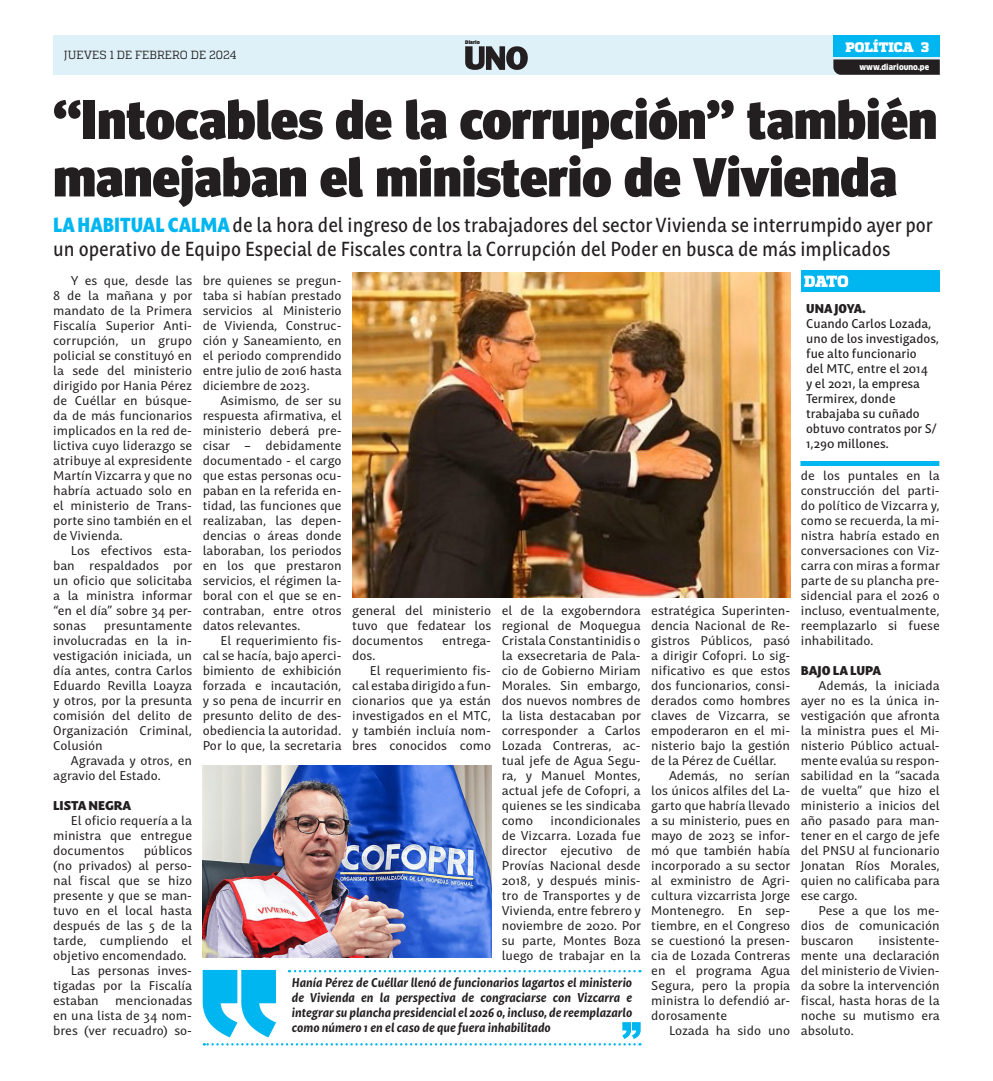
<style>
.page{position:relative;width:993px;height:1081px;background:#fff}
.page>*{position:absolute;margin:0;border:0;box-sizing:border-box;transform-origin:0 0}
.t1{font:900 55px "Meta Head OT";color:#231f20}
.t2{font:500 20px/24px "Mastro Sans";color:#231f20;scale:.89 1}
.t3{font:900 13.75px "Quadon";letter-spacing:.01em;color:#fff}
.t4{font:12.5px/15px "Mastro Sans";color:#231f20;text-align:justify}
.SUMILLA{font:italic 700 12.5px/15px "Mastro Sans";color:#231f20;text-align:justify;scale:.92 1}
.SUMILLA-2{font:500 12.5px/15px "Mastro Sans";color:#231f20}
.SUMILLA-3{font:900 12.5px "Mastro Sans";color:#231f20}
.t5{font:11.75px "Quadon";color:#231f20;scale:.95 1}
.t6{font:900 7.88px "Clan Pro";color:#fff;scale:.95 1}
.t7{font:900 4.88px "Clan Pro";letter-spacing:-.01em;color:#231f20}
.s1{font-weight:900;color:#00b6f0}
</style>
<div class="page">
<div style="left:800px;top:270px;width:139px;height:22px;background:#00b6f0"></div>
<svg style="left:804px;top:275px;width:43px;height:12px"></svg>
<div style="left:800px;top:461px;width:139px;height:5px;background:#00b6f0"></div>
<div style="left:53px;top:35px;width:886px;height:40px;background:#dff1f8"></div>
<div style="left:833px;top:35px;width:106px;height:22px;background:#00b6f0"></div>
<svg style="left:833px;top:59px;width:106px;height:16px;background:#2d2a2b"></svg>
<svg style="left:465px;top:46px;width:62px;height:24px"></svg>
<svg style="left:203px;top:970px;width:437px;height:75px"></svg>
<img style="left:352px;top:273px;width:438px;height:324px">
<img style="left:203px;top:765px;width:288px;height:192px">
<p class="t5" style="left:64px;top:48px;width:183px">JUEVES 1 DE FEBRERO DE 2024</p>
<p class="t7" style="left:465px;top:40px;width:16px">Diario</p>
<p class="t3" style="left:845px;top:39px;width:70px">POLÍTICA</p>
<p class="t3" style="left:920px;top:39px;width:9px">3</p>
<p class="t6" style="left:859px;top:62px;width:75px">www.diariouno.pe</p>
<p class="t1" style="left:53px;top:87px;width:885px">“Intocables de la corrupción” también</p>
<p class="t1" style="left:53px;top:145px;width:844px">manejaban el ministerio de Vivienda</p>
<p class="t2" style="left:53px;top:211px;width:989px"><span class="s1">LA HABITUAL CALMA</span> de la hora del ingreso de los trabajadores del sector Vivienda se interrumpido ayer por un operativo de Equipo Especial de Fiscales contra la Corrupción del Poder en busca de más implicados</p>
<p class="t4" style="left:53px;top:272px;width:141px;text-indent:18px">Y es que, desde las 8 de la mañana y por mandato de la Primera Fiscalía Superior Anti&shy;corrupción, un grupo policial se constituyó en la sede del ministerio dirigido por Hania Pérez de Cuéllar en búsque&shy;da de más funcionarios implicados en la red de&shy;lictiva cuyo liderazgo se atribuye al expresidente Martín Vizcarra y que no habría actuado solo en el ministerio de Trans&shy;porte sino también en el de Vivienda.</p>
<p class="t4" style="left:53px;top:542px;width:141px;text-indent:18px">Los efectivos esta&shy;ban respaldados por un oficio que solicitaba a la ministra informar “en el día” sobre 34 per&shy;sonas</p>
<p class="t4" style="left:53px;top:617px;width:140px;text-indent:51px">presuntamente involucradas en la in&shy;vestigación iniciada, un día antes, contra Carlos Eduardo Revilla Loayza y otros, por la presunta comisión del delito de Organización Criminal, Colusión</p>
<p class="t4" style="left:53px;top:752px;width:140px;text-indent:18px">Agravada y otros, en agravio del Estado.</p>
<p class="SUMILLA-3" style="left:53px;top:795px;width:79px">LISTA NEGRA</p>
<p class="t4" style="left:53px;top:812px;width:140px;text-indent:18px">El oficio requería a la ministra que entregue documentos</p>
<p class="t4" style="left:53px;top:842px;width:140px;text-indent:90px">públicos (no privados) al perso&shy;nal fiscal que se hizo presente y que se man&shy;tuvo en el local hasta después de las 5 de la tarde, cumpliendo el objetivo encomendado.</p>
<p class="t4" style="left:53px;top:962px;width:140px;text-indent:18px">Las personas inves&shy;tigadas por la Fiscalía estaban</p>
<p class="t4" style="left:53px;top:992px;width:140px;text-indent:62px">mencionadas en una lista de 34 nom&shy;bres (ver recuadro) so-</p>
<p class="t4" style="left:203px;top:272px;width:140px">bre quienes se pregun&shy;taba si habían prestado servicios al Ministerio de Vivienda, Construc&shy;ción y Saneamiento, en el periodo comprendido entre julio de 2016 hasta diciembre de 2023.</p>
<p class="t4" style="left:203px;top:392px;width:140px;text-indent:18px">Asimismo, de ser su respuesta afirmativa, el ministerio deberá pre&shy;cisar – debidamente documentado - el cargo que estas personas ocu&shy;paban en la referida en&shy;tidad, las funciones que realizaban, las depen&shy;dencias o áreas donde laboraban, los periodos en los que prestaron servicios, el régimen la&shy;boral con el que se en&shy;contraban, entre otros datos relevantes.</p>
<p class="t4" style="left:203px;top:632px;width:140px;text-indent:18px">El requerimiento fis&shy;cal se hacía, bajo aperci&shy;bimiento de exhibición forzada e incautación, y so pena de incurrir en presunto delito de des&shy;obediencia la autoridad.<br>Por lo que, la secretaria</p>
<p class="t4" style="left:352px;top:602px;width:140px">general del ministerio tuvo que fedatear los documentos</p>
<p class="t4" style="left:442px;top:632px;width:50px">entrega-</p>
<p class="t4" style="left:352px;top:647px;width:25px">dos.</p>
<p class="t4" style="left:352px;top:662px;width:140px;text-indent:18px">El requerimiento fis&shy;cal estaba dirigido a fun&shy;cionarios que ya están investigados en el MTC, y también incluía nom&shy;bres conocidos como</p>
<p class="t4" style="left:501px;top:602px;width:141px">el de la exgoberndora regional de Moquegua Cristala Constantinidis o la exsecretaria de Pala&shy;cio de Gobierno Miriam Morales. Sin embargo, dos nuevos nombres de la lista destacaban por corresponder a Carlos Lozada Contreras, ac&shy;tual jefe de Agua Segu&shy;ra, y Manuel Montes, actual jefe de Cofopri, a quienes se les sindicaba como</p>
<p class="t4" style="left:501px;top:812px;width:141px;text-indent:49px">incondicionales de Vizcarra. Lozada fue director ejecutivo de Provías Nacional desde 2018, y después minis&shy;tro de Transportes y de Vivienda, entre febrero y noviembre de 2020. Por su parte, Montes Boza luego de trabajar en la</p>
<p class="SUMILLA" style="left:292px;top:974px;width:371px">Hanía Pérez de Cuéllar llenó de funcionarios lagartos el ministerio de Vivienda en la perspectiva de congraciarse con Vizcarra e integrar su plancha presidencial el 2026 o, incluso, de reemplazarlo como número 1 en el caso de que fuera inhabilitado</p>
<p class="t4" style="left:651px;top:602px;width:140px">estratégica Superinten&shy;dencia Nacional de Re&shy;gistros Públicos, pasó a dirigir Cofopri. Lo sig&shy;nificativo es que estos dos funcionarios, consi&shy;derados como hombres claves de Vizcarra, se empoderaron en el mi&shy;nisterio bajo la gestión de la Pérez de Cuéllar.</p>
<p class="t4" style="left:651px;top:767px;width:141px;text-indent:18px">Además, no serían los únicos alfiles del La&shy;garto que habría llevado a su ministerio, pues en mayo de 2023 se infor&shy;mó que también había incorporado a su sector al exministro de Agri&shy;cultura vizcarrista Jorge Montenegro. En sep&shy;tiembre, en el Congreso se cuestionó la presen&shy;cia de Lozada Contreras en el programa Agua Segura, pero la propia ministra lo defendió ar&shy;dorosamente</p>
<p class="t4" style="left:668px;top:1022px;width:123px">Lozada ha sido uno</p>
<p class="SUMILLA-3" style="left:805px;top:298px;width:61px">UNA JOYA.</p>
<p class="SUMILLA-2" style="left:805px;top:315px;width:134px">Cuando Carlos Lozada, uno de los investigados, fue alto funcionario<br>del MTC, entre el 2014<br>y el 2021, la empresa<br>Termirex, donde trabajaba su cuñado obtuvo contratos por S/<br>1,290 millones.</p>
<p class="t4" style="left:800px;top:467px;width:141px">de los puntales en la construcción del parti&shy;do político de Vizcarra y, como se recuerda, la mi&shy;nistra habría estado en conversaciones con Viz&shy;carra con miras a formar parte de su plancha pre&shy;sidencial para el 2026 o incluso, eventualmente, reemplazarlo si fuese inhabilitado.</p>
<p class="SUMILLA-3" style="left:800px;top:660px;width:82px">BAJO LA LUPA</p>
<p class="t4" style="left:800px;top:677px;width:140px;text-indent:18px">Además, la iniciada ayer no es la única in&shy;vestigación que afronta la ministra pues el Mi&shy;nisterio Público actual&shy;mente evalúa su respon&shy;sabilidad en la “sacada de vuelta” que hizo el ministerio a inicios del año pasado para man&shy;tener en el cargo de jefe del PNSU al funcionario Jonatan Ríos Morales, quien no calificaba para ese cargo.</p>
<p class="t4" style="left:800px;top:902px;width:140px;text-indent:18px">Pese a que los me&shy;dios de comunicación buscaron</p>
<p class="t4" style="left:800px;top:932px;width:140px;text-indent:78px">insistente&shy;mente una declaración del ministerio de Vivien&shy;da sobre la intervención fiscal, hasta horas de la noche su mutismo era absoluto.</p>
</div>
